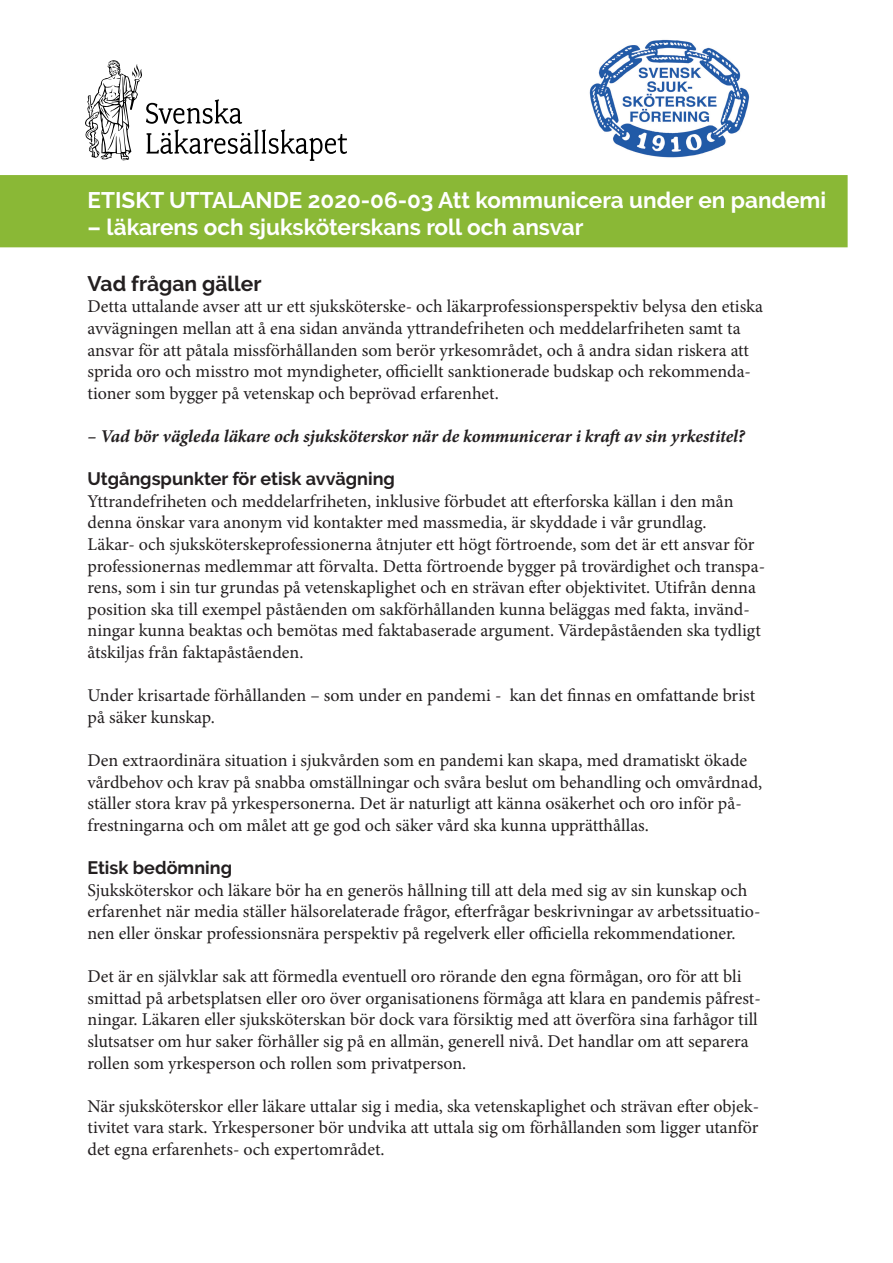
<style>
.page{position:relative;width:893px;height:1263px;background:#fff}
.page>*{position:absolute;margin:0;border:0;box-sizing:border-box;transform-origin:0 0}
.t1{font:700 22.5px "Raleway";color:#fff}
.t2{font:700 21px "Raleway";color:#231f20}
.t3{font:18px/21.6px "Minion Pro";color:#231f20}
.t4{font:italic 700 18px "Minion Pro";letter-spacing:-.005em;color:#231f20}
.s1{font-family:"Raleway";font-weight:700}
</style>
<div class="page">
<svg style="left:85px;top:60px;width:262px;height:101px"></svg>
<div style="left:0;top:175px;width:848px;height:72px;background:#8ab836"></div>
<img style="left:589px;top:39px;width:161px;height:119px">
<p class="t1" style="left:88px;top:187px;width:740px">ETISKT UTTALANDE 2020-06-03 Att kommunicera under en pandemi</p>
<p class="t1" style="left:88px;top:214px;width:497px">– läkarens och sjuksköterskans roll och ansvar</p>
<p class="t2" style="left:87px;top:271px;width:176px">Vad frågan gäller</p>
<p class="t3" style="left:87px;top:296px;width:677px">Detta uttalande avser att ur ett sjuksköterske- och läkarprofessionsperspektiv belysa den etiska avvägningen mellan att å ena sidan använda yttrandefriheten och meddelarfriheten samt ta ansvar för att påtala missförhållanden som berör yrkesområdet, och å andra sidan riskera att sprida oro och misstro mot myndigheter, officiellt sanktionerade budskap och rekommenda&shy;tioner som bygger på vetenskap och beprövad erfarenhet.</p>
<p class="t4" style="left:87px;top:423px;width:659px">– Vad bör vägleda läkare och sjuksköterskor när de kommunicerar i kraft av sin yrkestitel?</p>
<p class="t3" style="left:87px;top:469px;width:647px"><span class="s1">Utgångspunkter för etisk avvägning<br></span>Yttrandefriheten och meddelarfriheten, inklusive förbudet att efterforska källan i den mån denna önskar vara anonym vid kontakter med massmedia, är skyddade i vår grundlag.</p>
<p class="t3" style="left:87px;top:534px;width:679px">Läkar- och sjuksköterskeprofessionerna åtnjuter ett högt förtroende, som det är ett ansvar för professionernas medlemmar att förvalta. Detta förtroende bygger på trovärdighet och transpa&shy;rens, som i sin tur grundas på vetenskaplighet och en strävan efter objektivitet. Utifrån denna position ska till exempel påståenden om sakförhållanden kunna beläggas med fakta, invänd&shy;ningar kunna beaktas och bemötas med faktabaserade argument. Värdepåståenden ska tydligt åtskiljas från faktapåståenden.</p>
<p class="t3" style="left:87px;top:685px;width:669px">Under krisartade förhållanden – som under en pandemi - kan det finnas en omfattande brist på säker kunskap.</p>
<p class="t3" style="left:87px;top:750px;width:676px">Den extraordinära situation i sjukvården som en pandemi kan skapa, med dramatiskt ökade vårdbehov och krav på snabba omställningar och svåra beslut om behandling och omvårdnad, ställer stora krav på yrkespersonerna. Det är naturligt att känna osäkerhet och oro inför på&shy;frestningarna och om målet att ge god och säker vård ska kunna upprätthållas.</p>
<p class="t3" style="left:87px;top:858px;width:674px"><span class="s1">Etisk bedömning<br></span>Sjuksköterskor och läkare bör ha en generös hållning till att dela med sig av sin kunskap och erfarenhet när media ställer hälsorelaterade frågor, efterfrågar beskrivningar av arbetssituatio&shy;nen eller önskar professionsnära perspektiv på regelverk eller officiella rekommendationer.</p>
<p class="t3" style="left:87px;top:966px;width:675px">Det är en självklar sak att förmedla eventuell oro rörande den egna förmågan, oro för att bli smittad på arbetsplatsen eller oro över organisationens förmåga att klara en pandemis påfrest&shy;ningar. Läkaren eller sjuksköterskan bör dock vara försiktig med att överföra sina farhågor till slutsatser om hur saker förhåller sig på en allmän, generell nivå. Det handlar om att separera rollen som yrkesperson och rollen som privatperson.</p>
<p class="t3" style="left:87px;top:1095px;width:673px;text-align:justify">När sjuksköterskor eller läkare uttalar sig i media, ska vetenskaplighet och strävan efter objek&shy;tivitet vara stark. Yrkespersoner bör undvika att uttala sig om förhållanden som ligger utanför det egna erfarenhets- och expertområdet.</p>
</div>
